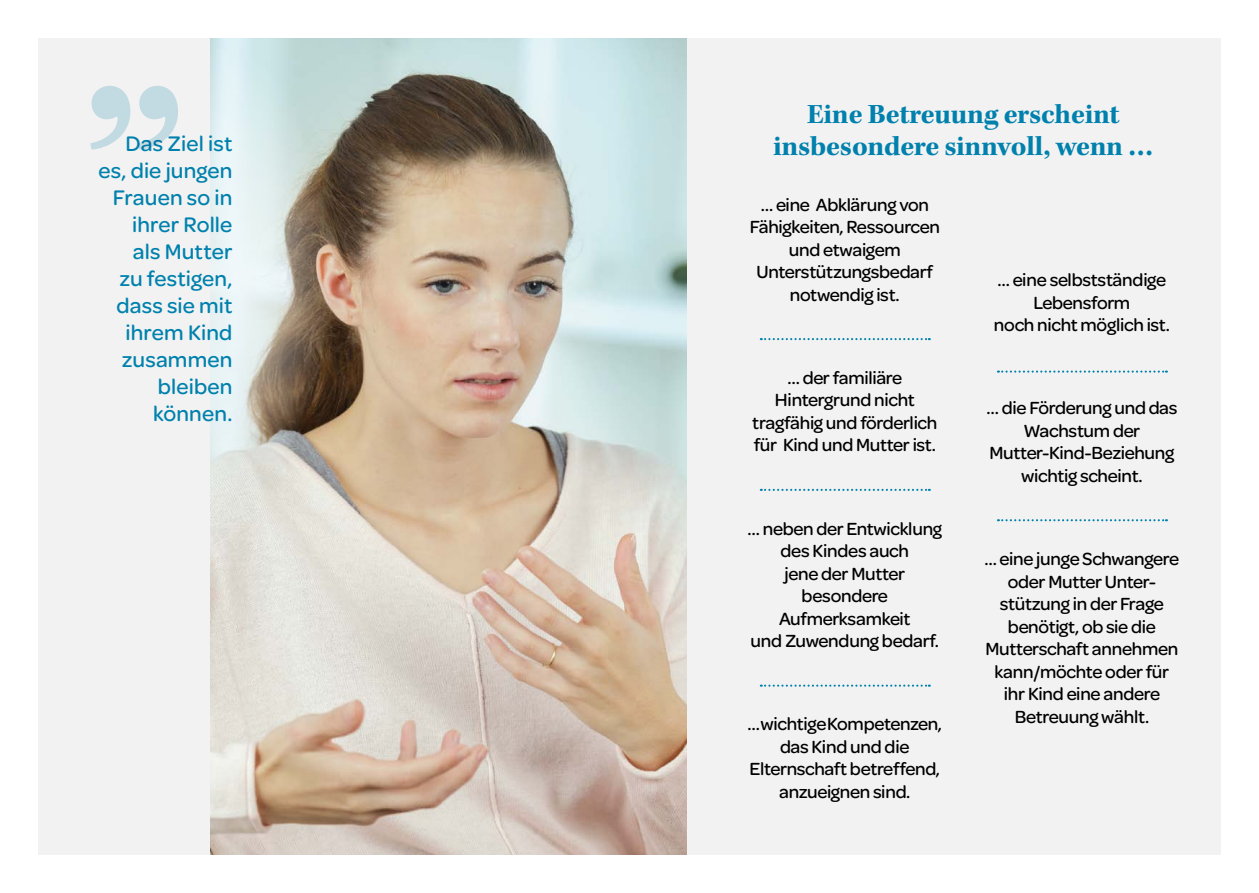
<style>
.page{position:relative;width:1259px;height:893px;background:#fff}
.page>*{position:absolute;margin:0;border:0;box-sizing:border-box;transform-origin:0 0}
.t1{font:700 228.15px "Kepler Std";color:#0081ad}
.t2{font:700 28.5px "Kepler Std";letter-spacing:-.01em;color:#0081ad}
.t3{font:22.5px/27px "Omnes VF";letter-spacing:.005em;color:#0081ad;text-align:right}
.t4{font:18.75px/22.5px "Omnes VF";letter-spacing:-.015em;color:#000;text-align:center}
</style>
<div class="page">
<div style="left:674px;top:38px;width:546px;height:817px;background:#f2f2f2"></div>
<img style="left:210px;top:39px;width:476px;height:816px">
<svg style="left:761px;top:338px;width:169px;height:2px"></svg>
<svg style="left:761px;top:489px;width:169px;height:2px"></svg>
<svg style="left:761px;top:685px;width:169px;height:2px"></svg>
<svg style="left:998px;top:371px;width:169px;height:2px"></svg>
<svg style="left:998px;top:519px;width:169px;height:2px"></svg>
<svg style="left:82px;top:38px;width:251px;height:472px;background:#c8cac5"></svg>
<div style="left:38px;top:38px;width:172px;height:817px;background:#f2f2f2"></div>
<h1 class="t1" style="left:84px;top:-78px;width:103px">„</h1>
<h2 class="t2" style="left:807px;top:98px;width:314px">Eine Betreuung erscheint</h2>
<p class="t3" style="left:126px;top:128px;width:108px">Das Ziel ist</p>
<h2 class="t2" style="left:773px;top:129px;width:382px">insbesondere sinnvoll, wenn …</h2>
<p class="t3" style="left:98px;top:155px;width:135px">es, die jungen<br>Frauen so in ihrer Rolle<br>als Mutter<br>zu festigen, dass sie mit ihrem Kind zusammen bleiben können.</p>
<p class="t4" style="left:749px;top:192px;width:192px">… eine Abklärung von<br>Fähigkeiten, Ressourcen und etwaigem<br>Unterstützungsbedarf notwendig ist.</p>
<p class="t4" style="left:994px;top:267px;width:177px">… eine selbstständige<br>Lebensform<br>noch nicht möglich ist.</p>
<p class="t4" style="left:752px;top:365px;width:187px">… der familiäre<br>Hintergrund nicht tragfähig und förderlich für Kind und Mutter ist.</p>
<p class="t4" style="left:986px;top:396px;width:193px">… die Förderung und das<br>Wachstum der<br>Mutter-Kind-Beziehung wichtig scheint.</p>
<p class="t4" style="left:747px;top:516px;width:196px">… neben der Entwicklung des Kindes auch<br>jene der Mutter besondere<br>Aufmerksamkeit<br>und Zuwendung bedarf.</p>
<p class="t4" style="left:747px;top:712px;width:196px">… wichtige Kompetenzen, das Kind und die<br>Elternschaft betreffend, anzueignen sind.</p>
<p class="t4" style="left:984px;top:546px;width:196px">… eine junge Schwangere oder Mutter Unter&shy;stützung in der Frage benötigt, ob sie die<br>Mutterschaft annehmen kann/möchte oder für ihr Kind eine andere<br>Betreuung wählt.</p>
</div>
